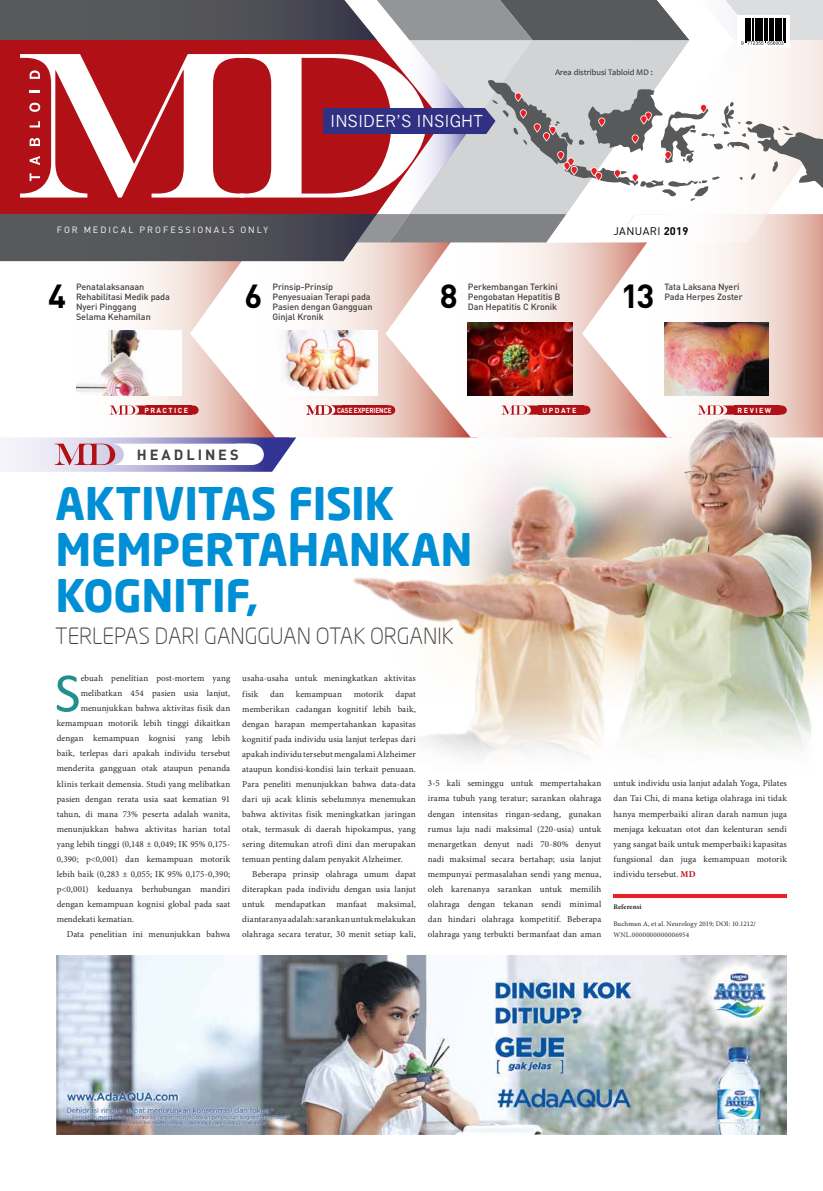
<style>
.page{position:relative;width:823px;height:1191px;background:#fff}
.page>*{position:absolute;margin:0;border:0;box-sizing:border-box;transform-origin:0 0}
.t1{font:56.3px "Calibri";color:#218f90}
.t2{font:700 44px/46px "Neo Sans";letter-spacing:-.01em;color:#008fd5}
.t3{font:700 33px "DIN Pro";color:#000}
.t4{font:300 22px "Neo Sans";letter-spacing:-.01em;color:#414042}
.t5{font:16.1px "News Gothic";color:#fff}
.t6{font:700 14.6px "DIN Pro";letter-spacing:.2em;color:#414042}
.t7{font:11px "DIN Pro";letter-spacing:.035em;color:#000}
.t8{font:9px/15px "Minion Pro";letter-spacing:.01em;color:#292829;text-align:justify}
.t9{font:500 9px/10px "DIN Pro";letter-spacing:-.01em;color:#414042}
.t10{font:9px "DIN Pro";letter-spacing:.22em;color:#fff}
.t11{font:8.5px "Candara";color:#292829}
.t12{font:700 7.3px "DIN Pro";letter-spacing:.2em;color:#fff}
.t13{font:700 7.3px "DIN Pro";color:#fff;scale:.87 1}
.t14{font:7px/11px "Minion Pro";letter-spacing:.02em;color:#292829}
.t15{font:700 7px "Minion Pro";letter-spacing:.01em;color:#292829}
.s1{font-weight:700}
.s2{font-weight:700;color:#b11116}
</style>
<div class="page">
<svg style="left:0;top:261px;width:190px;height:176px"></svg>
<svg style="left:190px;top:261px;width:195px;height:176px"></svg>
<svg style="left:385px;top:242px;width:196px;height:154px"></svg>
<svg style="left:581px;top:242px;width:241px;height:154px"></svg>
<svg style="left:0;top:437px;width:296px;height:35px"></svg>
<svg style="left:0;top:0;width:442px;height:261px;background:#6c6769"></svg>
<div style="left:0;top:40px;width:20px;height:174px;background:#b11116"></div>
<img style="left:57px;top:955px;width:729px;height:179px">
<svg style="left:20px;top:0;width:802px;height:242px"></svg>
<div style="left:146px;top:405px;width:46px;height:9px;background:#b11116"></div>
<svg style="left:109px;top:405px;width:37px;height:9px"></svg>
<svg style="left:192px;top:405px;width:6px;height:9px"></svg>
<img style="left:301px;top:396px;width:521px;height:362px">
<svg style="left:613px;top:894px;width:173px;height:3px"></svg>
<img style="left:77px;top:331px;width:104px;height:64px">
<img style="left:272px;top:331px;width:105px;height:64px">
<img style="left:467px;top:322px;width:105px;height:73px">
<img style="left:664px;top:322px;width:104px;height:73px">
<div style="left:733px;top:405px;width:46px;height:9px;background:#b11116"></div>
<svg style="left:697px;top:405px;width:37px;height:9px"></svg>
<svg style="left:779px;top:405px;width:7px;height:9px"></svg>
<div style="left:537px;top:405px;width:46px;height:9px;background:#b11116"></div>
<svg style="left:501px;top:405px;width:37px;height:9px"></svg>
<svg style="left:583px;top:405px;width:7px;height:9px"></svg>
<p class="t10" style="left:57px;top:224px;width:213px">FOR MEDICAL PROFESSIONALS ONLY</p>
<h3 class="t5" style="left:330px;top:112px;width:154px">INSIDER’S INSIGHT</h3>
<p class="t11" style="left:554px;top:67px;width:99px">Area distribusi Tabloid MD :</p>
<p class="t7" style="left:613px;top:223px;width:76px">JANUARI <span class="s1">2019</span></p>
<h3 class="t3" style="left:244px;top:268px;width:19px">6</h3>
<p class="t9" style="left:272px;top:281px;width:101px">Prinsip-Prinsip<br>Penyesuaian Terapi pada<br>Pasien dengan Gangguan<br>Ginjal Kronik</p>
<h3 class="t3" style="left:439px;top:268px;width:19px">8</h3>
<p class="t9" style="left:467px;top:281px;width:94px">Perkembangan Terkini<br>Pengobatan Hepatitis B<br>Dan Hepatitis C Kronik</p>
<h3 class="t3" style="left:620px;top:268px;width:35px">13</h3>
<p class="t9" style="left:664px;top:281px;width:77px">Tata Laksana Nyeri</p>
<p class="t9" style="left:76px;top:281px;width:95px">Penatalaksanaan<br>Rehabilitasi Medik pada<br>Nyeri Pinggang<br>Selama Kehamilan</p>
<h3 class="t3" style="left:48px;top:268px;width:19px">4</h3>
<p class="t9" style="left:664px;top:291px;width:80px">Pada Herpes Zoster</p>
<p class="t12" style="left:144px;top:404px;width:45px">PRACTICE</p>
<p class="t13" style="left:337px;top:404px;width:64px">CAS EXPERIENCE</p>
<p class="t12" style="left:348px;top:404px;width:30px">EVENT</p>
<p class="t12" style="left:542px;top:404px;width:36px">UPDATE</p>
<p class="t12" style="left:737px;top:404px;width:35px">REVIEW</p>
<h3 class="t6" style="left:137px;top:442px;width:103px">HEADLINES</h3>
<h2 class="t2" style="left:55px;top:479px;width:418px">AKTIVITAS FISIK<br>MEMPERTAHANKAN<br>KOGNITIF,</h2>
<h3 class="t4" style="left:55px;top:623px;width:400px">TERLEPAS DARI GANGGUAN OTAK ORGANIK</h3>
<h1 class="t1" style="left:55px;top:657px;width:27px">S</h1>
<p class="t8" style="left:81px;top:671px;width:151px">ebuah penelitian post-mortem yang</p>
<p class="t8" style="left:81px;top:686px;width:151px">melibatkan 454 pasien usia lanjut,</p>
<p class="t8" style="left:81px;top:701px;width:151px">menunjukkan bahwa aktivitas fisik dan</p>
<p class="t8" style="left:57px;top:716px;width:175px">kemampuan motorik lebih tinggi dikaitkan</p>
<p class="t8" style="left:57px;top:731px;width:175px">dengan kemampuan kognisi yang lebih</p>
<p class="t8" style="left:57px;top:746px;width:175px">baik, terlepas dari apakah individu tersebut</p>
<p class="t8" style="left:57px;top:761px;width:175px">menderita gangguan otak ataupun penanda</p>
<p class="t8" style="left:57px;top:776px;width:175px">klinis terkait demensia. Studi yang melibatkan</p>
<p class="t8" style="left:57px;top:791px;width:175px">pasien dengan rerata usia saat kematian 91</p>
<p class="t8" style="left:57px;top:806px;width:175px">tahun, di mana 73% peserta adalah wanita,</p>
<p class="t8" style="left:57px;top:821px;width:175px">menunjukkan bahwa aktivitas harian total</p>
<p class="t8" style="left:57px;top:836px;width:175px">yang lebih tinggi (0,148 ± 0,049; IK 95% 0,175-</p>
<p class="t8" style="left:57px;top:851px;width:175px">0,390; p&lt;0,001) dan kemampuan motorik</p>
<p class="t8" style="left:57px;top:866px;width:175px">lebih baik (0,283 ± 0,055; IK 95% 0,175-0,390;</p>
<p class="t8" style="left:57px;top:881px;width:175px">p&lt;0,001) keduanya berhubungan mandiri</p>
<p class="t8" style="left:57px;top:896px;width:175px">dengan kemampuan kognisi global pada saat</p>
<p class="t8" style="left:57px;top:911px;width:79px">mendekati kematian.</p>
<p class="t8" style="left:67px;top:926px;width:165px">Data penelitian ini menunjukkan bahwa</p>
<p class="t8" style="left:242px;top:671px;width:175px">usaha-usaha untuk meningkatkan aktivitas fisik</p>
<p class="t8" style="left:242px;top:686px;width:175px;text-indent:153px">dapat memberikan cadangan kognitif lebih baik, dengan harapan mempertahankan kapasitas kognitif pada individu usia lanjut terlepas dari apakah individu tersebut mengalami Alzheimer ataupun kondisi-kondisi lain terkait penuaan.<br>Para peneliti menunjukkan bahwa data-data dari uji acak klinis sebelumnya menemukan bahwa aktivitas fisik meningkatkan jaringan otak, termasuk di daerah hipokampus, yang sering ditemukan atrofi dini dan merupakan temuan penting dalam penyakit Alzheimer.</p>
<p class="t8" style="left:242px;top:866px;width:175px;text-indent:10px">Beberapa prinsip olahraga umum dapat diterapkan pada individu dengan usia lanjut untuk mendapatkan manfaat maksimal, diantaranya adalah: sarankan untuk melakukan olahraga secara teratur, 30 menit setiap kali,</p>
<p class="t8" style="left:270px;top:686px;width:16px">dan</p>
<p class="t8" style="left:296px;top:686px;width:48px">kemampuan</p>
<p class="t8" style="left:353px;top:686px;width:31px">motorik</p>
<p class="t8" style="left:427px;top:776px;width:175px">3-5 kali seminggu untuk mempertahakan irama tubuh yang teratur; sarankan olahraga dengan intensitas ringan-sedang, gunakan rumus laju nadi maksimal (220-usia) untuk menargetkan denyut nadi 70-80% denyut nadi maksimal secara bertahap; usia lanjut mempunyai permasalahan sendi yang menua, oleh karenanya sarankan untuk memilih olahraga dengan tekanan sendi minimal dan hindari olahraga kompetitif. Beberapa olahraga yang terbukti bermanfaat dan aman</p>
<p class="t8" style="left:613px;top:776px;width:175px">untuk individu usia lanjut adalah Yoga, Pilates dan Tai Chi, di mana ketiga olahraga ini tidak hanya memperbaiki aliran darah namun juga menjaga kekuatan otot dan kelenturan sendi yang sangat baik untuk memperbaiki kapasitas fungsional dan juga kemampuan motorik individu tersebut. <span class="s2">MD</span></p>
<p class="t15" style="left:613px;top:901px;width:30px">Referensi</p>
<p class="t14" style="left:613px;top:917px;width:144px">Buchman A, et al. Neurology 2019; DOI: 10.1212/<br>WNL.0000000000006954</p>
</div>
